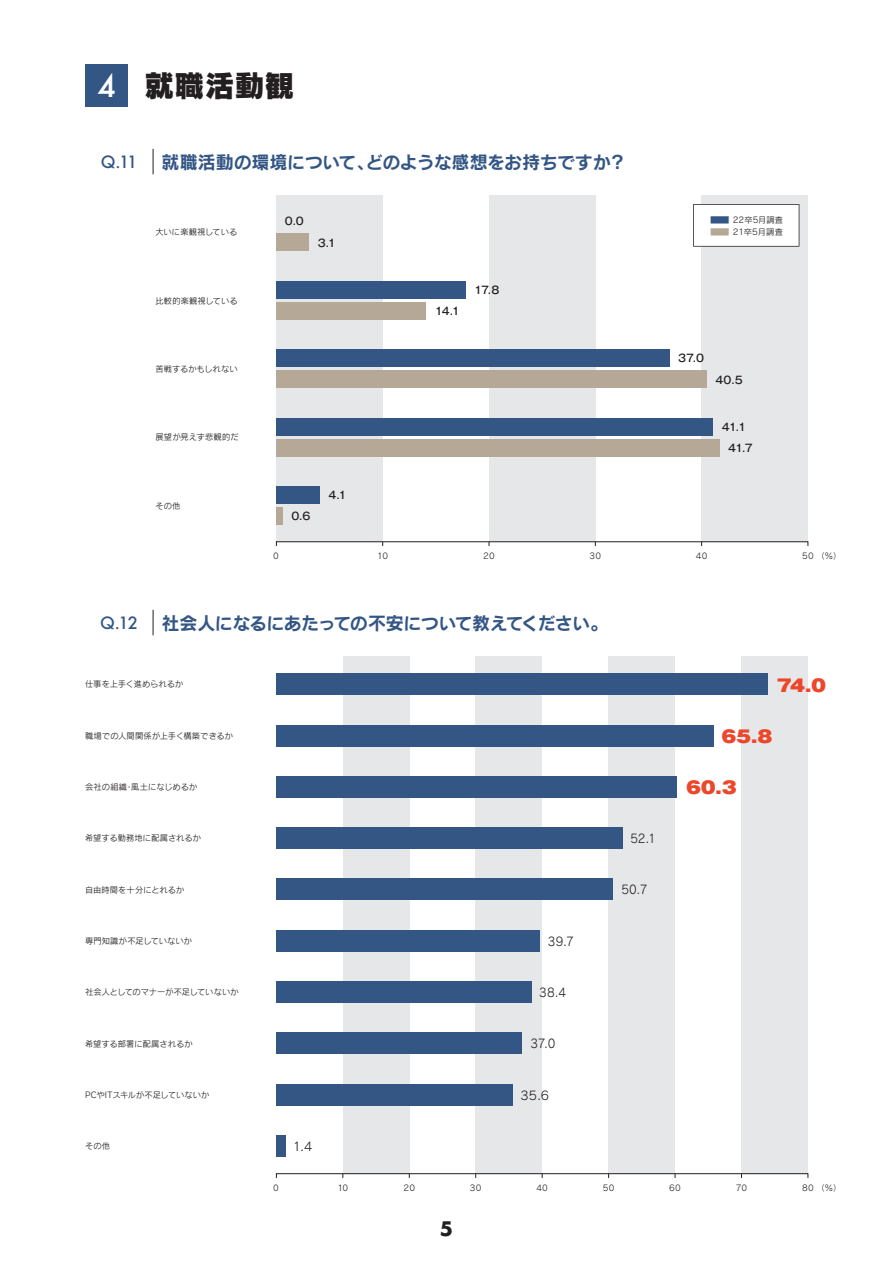
<style>
.page{position:relative;width:893px;height:1263px;background:#fff}
.page>*{position:absolute;margin:0;border:0;box-sizing:border-box;transform-origin:0 0}
.t1{font:30px "Rodin Cattleya Pro EB";color:#231f20}
.t2{font:700 19.5px "Futura";color:#231f20}
.t3{font:18px "Rodin Cattleya Pro B";letter-spacing:-.03em;color:#335685}
.t4{font:900 16.5px "Gothic MB101 Pro";color:#ec472a;scale:1.2 1}
.t5{font:500 16.5px "Futura";color:#335685}
.t6{font:12px "Rodin Cattleya Pro M";letter-spacing:.005em;color:#231f20;scale:.93 1}
.t7{font:12px "Rodin Cattleya Pro M";letter-spacing:.005em;color:#231f20}
.t8{font:500 10.5px "Gothic MB101 Pro";letter-spacing:-.085em;color:#231f20}
.t9{font:8.25px "Rodin Cattleya Pro M";letter-spacing:.01em;color:#231f20}
.t10{font:8.25px "Rodin Cattleya Pro M";letter-spacing:-.02em;color:#231f20}
.t11{font:8.25px "Rodin Cattleya Pro M";letter-spacing:-.015em;color:#231f20}
.s1{font-family:"Futura";font-weight:500;color:#fff}
.s2{color:#335685}
.s3{color:#b6a897}
</style>
<div class="page">
<div style="left:702px;top:196px;width:106px;height:346px;background:#e6e7e9"></div>
<div style="left:489px;top:196px;width:106px;height:346px;background:#e6e7e9"></div>
<div style="left:276px;top:196px;width:107px;height:346px;background:#e6e7e9"></div>
<div style="left:741px;top:657px;width:67px;height:517px;background:#e6e7e9"></div>
<div style="left:609px;top:657px;width:66px;height:517px;background:#e6e7e9"></div>
<div style="left:476px;top:657px;width:66px;height:517px;background:#e6e7e9"></div>
<div style="left:343px;top:657px;width:66px;height:517px;background:#e6e7e9"></div>
<div style="left:276px;top:725px;width:438px;height:21px;background:#335685"></div>
<div style="left:276px;top:541px;width:532px;height:5px;border:1px solid #231f20"></div>
<div style="left:276px;top:234px;width:33px;height:17px;background:#b6a897"></div>
<div style="left:276px;top:302px;width:150px;height:17px;background:#b6a897"></div>
<div style="left:276px;top:281px;width:190px;height:17px;background:#335685"></div>
<div style="left:276px;top:371px;width:431px;height:17px;background:#b6a897"></div>
<div style="left:276px;top:350px;width:394px;height:17px;background:#335685"></div>
<div style="left:276px;top:439px;width:444px;height:17px;background:#b6a897"></div>
<div style="left:276px;top:418px;width:437px;height:17px;background:#335685"></div>
<div style="left:276px;top:508px;width:7px;height:17px;background:#b6a897"></div>
<div style="left:276px;top:486px;width:44px;height:17px;background:#335685"></div>
<div style="left:276px;top:1173px;width:532px;height:5px;border:1px solid #231f20"></div>
<div style="left:276px;top:674px;width:492px;height:21px;background:#335685"></div>
<div style="left:276px;top:1084px;width:237px;height:21px;background:#335685"></div>
<div style="left:276px;top:1135px;width:10px;height:22px;background:#335685"></div>
<div style="left:276px;top:776px;width:401px;height:21px;background:#335685"></div>
<div style="left:276px;top:1033px;width:246px;height:21px;background:#335685"></div>
<div style="left:276px;top:827px;width:347px;height:22px;background:#335685"></div>
<div style="left:276px;top:930px;width:264px;height:21px;background:#335685"></div>
<div style="left:276px;top:981px;width:255px;height:22px;background:#335685"></div>
<div style="left:276px;top:879px;width:337px;height:21px;background:#335685"></div>
<div style="left:85px;top:64px;width:43px;height:42px;background:#335685"></div>
<svg style="left:153px;top:149px;width:1px;height:25px"></svg>
<svg style="left:153px;top:610px;width:1px;height:25px"></svg>
<svg style="left:693px;top:204px;width:106px;height:43px;background:#f4f4f4"></svg>
<h1 class="t1" style="left:98px;top:65px;width:198px"><span class="s1">4</span> 就職活動観</h1>
<h3 class="t5" style="left:101px;top:150px;width:38px">Q.11</h3>
<h3 class="t3" style="left:162px;top:150px;width:466px">就職活動の環境について、どのような感想をお持ちですか？</h3>
<p class="t9" style="left:155px;top:227px;width:83px">大いに楽観視している</p>
<p class="t9" style="left:155px;top:295px;width:84px">比較的楽観視している</p>
<p class="t9" style="left:155px;top:363px;width:84px">苦戦するかもしれない</p>
<p class="t9" style="left:155px;top:432px;width:85px">展望が見えず悲観的だ</p>
<p class="t9" style="left:155px;top:500px;width:27px">その他</p>
<p class="t8" style="left:285px;top:213px;width:21px">0.0</p>
<p class="t8" style="left:318px;top:234px;width:20px">3.1</p>
<p class="t8" style="left:291px;top:508px;width:21px">0.6</p>
<p class="t8" style="left:328px;top:486px;width:19px">4.1</p>
<p class="t8" style="left:435px;top:302px;width:27px">14.1</p>
<p class="t8" style="left:474px;top:281px;width:27px">17.8</p>
<p class="t9" style="left:709px;top:214px;width:75px"><span class="s2">■</span> 22卒5月調査</p>
<p class="t9" style="left:709px;top:226px;width:75px"><span class="s3">■</span>21卒5月調査</p>
<p class="t8" style="left:678px;top:349px;width:27px">37.0</p>
<p class="t8" style="left:715px;top:371px;width:29px">40.5</p>
<p class="t8" style="left:722px;top:418px;width:26px">41.1</p>
<p class="t8" style="left:728px;top:439px;width:26px">41.7</p>
<p class="t9" style="left:273px;top:550px;width:7px">0</p>
<p class="t9" style="left:377px;top:550px;width:12px">10</p>
<p class="t9" style="left:483px;top:550px;width:13px">20</p>
<p class="t9" style="left:590px;top:550px;width:13px">30</p>
<p class="t9" style="left:696px;top:550px;width:13px">40</p>
<p class="t9" style="left:802px;top:550px;width:41px">50 （％）</p>
<h3 class="t5" style="left:100px;top:611px;width:39px">Q.12</h3>
<h3 class="t3" style="left:162px;top:611px;width:448px">社会人になるにあたっての不安について教えてください。</h3>
<p class="t11" style="left:85px;top:679px;width:99px">仕事を上手く進められるか</p>
<p class="t9" style="left:85px;top:730px;width:149px">職場での人間関係が上手く構築できるか</p>
<p class="t9" style="left:85px;top:781px;width:114px">会社の組織・風土になじめるか</p>
<p class="t9" style="left:85px;top:833px;width:117px">希望する勤務地に配属されるか</p>
<p class="t9" style="left:85px;top:884px;width:100px">自由時間を十分にとれるか</p>
<p class="t9" style="left:85px;top:935px;width:108px">専門知識が不足していないか</p>
<h3 class="t6" style="left:548px;top:933px;width:29px">39.7</h3>
<p class="t10" style="left:85px;top:987px;width:155px">社会人としてのマナーが不足していないか</p>
<h3 class="t6" style="left:539px;top:984px;width:30px">38.4</h3>
<p class="t9" style="left:85px;top:1038px;width:109px">希望する部署に配属されるか</p>
<h3 class="t6" style="left:530px;top:1036px;width:28px">37.0</h3>
<p class="t10" style="left:85px;top:1089px;width:126px">PCやITスキルが不足していないか</p>
<h3 class="t7" style="left:521px;top:1087px;width:30px">35.6</h3>
<p class="t9" style="left:85px;top:1141px;width:27px">その他</p>
<h3 class="t7" style="left:293px;top:1138px;width:21px">1.4</h3>
<h3 class="t6" style="left:630px;top:831px;width:29px">52.1</h3>
<h3 class="t6" style="left:621px;top:882px;width:29px">50.7</h3>
<h3 class="t4" style="left:777px;top:672px;width:43px">74.0</h3>
<h3 class="t4" style="left:721px;top:723px;width:44px">65.8</h3>
<h3 class="t4" style="left:686px;top:774px;width:44px">60.3</h3>
<p class="t9" style="left:273px;top:1182px;width:7px">0</p>
<p class="t9" style="left:337px;top:1182px;width:12px">10</p>
<p class="t9" style="left:404px;top:1182px;width:13px">20</p>
<p class="t9" style="left:470px;top:1182px;width:13px">30</p>
<p class="t9" style="left:536px;top:1182px;width:13px">40</p>
<p class="t9" style="left:603px;top:1182px;width:13px">50</p>
<p class="t9" style="left:669px;top:1182px;width:13px">60</p>
<p class="t9" style="left:736px;top:1182px;width:13px">70</p>
<p class="t9" style="left:802px;top:1182px;width:41px">80 （％）</p>
<h2 class="t2" style="left:440px;top:1215px;width:15px">5</h2>
</div>
